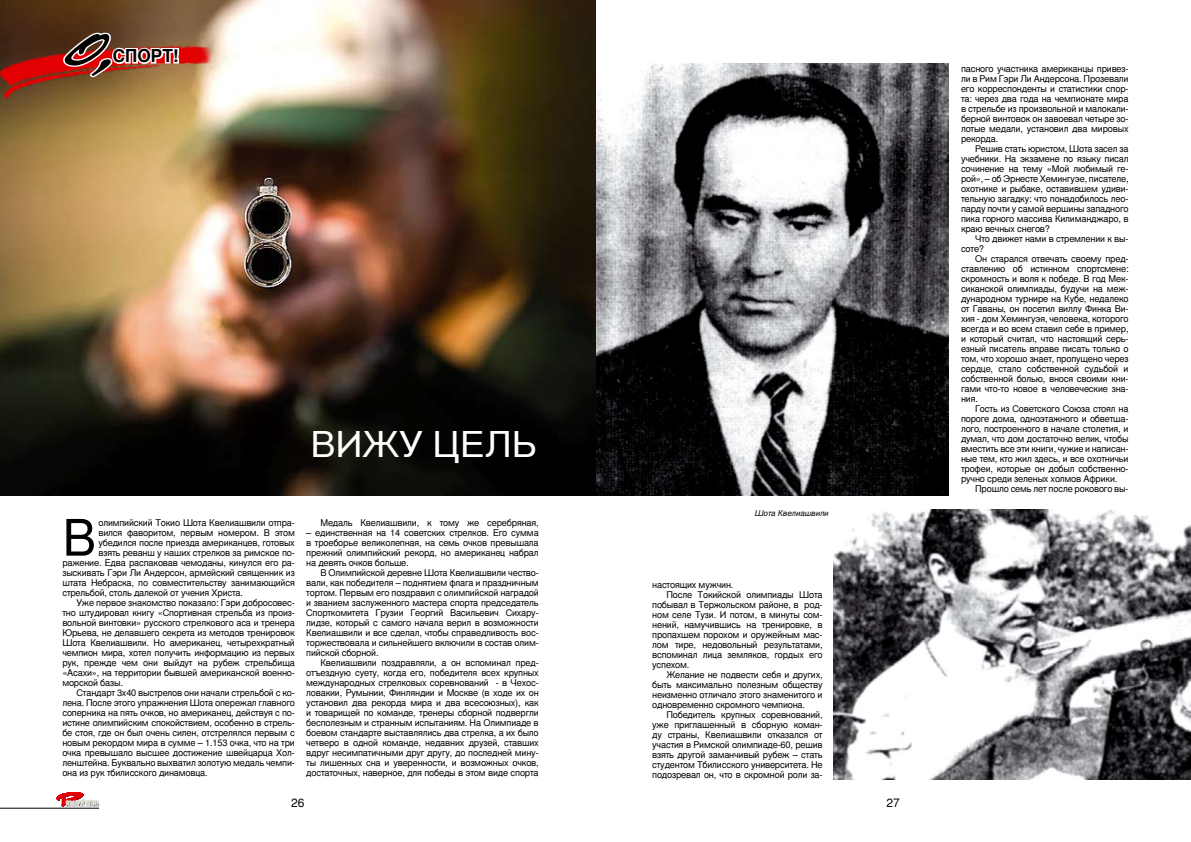
<style>
.page{position:relative;width:1191px;height:842px;background:#fff}
.page>*{position:absolute;margin:0;border:0;box-sizing:border-box;transform-origin:0 0}
.t1{font:italic 51.5px "Olga CTT";color:#000;scale:1.39 1}
.t2{font:50.3px "Nimbus San LCY";color:#000}
.t3{font:35.4px "Nimbus San LCY";color:#fff;scale:1.06 1}
.t4{font:700 17.7px "Nimbus San LCY";color:#000}
.t5{font:12px "Nimbus San LCY";color:#000}
.t6{font:9.2px/10px "Nimbus San LCY";letter-spacing:-.02em;color:#000;text-align:justify}
.t7{font:italic 8px "Nimbus San LCY";color:#000}
</style>
<div class="page">
<svg style="left:56px;top:792px;width:43px;height:15px"></svg>
<hr style="left:0;top:808px;width:99px;height:1px;background:#000">
<img style="left:595px;top:64px;width:354px;height:432px">
<img style="left:0;top:0;width:595px;height:496px">
<img style="left:834px;top:509px;width:357px;height:271px">
<img style="left:0;top:22px;width:244px;height:104px">
<svg style="left:61px;top:31px;width:120px;height:48px"></svg>
<h1 class="t1" style="left:62px;top:16px;width:52px">о,</h1>
<h3 class="t4" style="left:113px;top:46px;width:67px">спорт!</h3>
<h3 class="t3" style="left:310px;top:424px;width:27px">ВИЖУ</h3>
<h3 class="t3" style="left:432px;top:424px;width:25px">ЦЕЛЬ</h3>
<h2 class="t2" style="left:62px;top:508px;width:29px">В</h2>
<p class="t6" style="left:98px;top:517px;width:198px">олимпийский Токио Шота Квелиашвили отпра-</p>
<p class="t6" style="left:98px;top:527px;width:198px">вился фаворитом, первым номером. В этом</p>
<p class="t6" style="left:98px;top:537px;width:198px">убедился после приезда американцев, готовых</p>
<p class="t6" style="left:98px;top:547px;width:198px">взять реванш у наших стрелков за римское по-</p>
<p class="t6" style="left:62px;top:557px;width:234px">ражение. Едва распаковав чемоданы, кинулся его ра-</p>
<p class="t6" style="left:62px;top:567px;width:234px">зыскивать Гэри Ли Андерсон, армейский священник из</p>
<p class="t6" style="left:62px;top:577px;width:234px">штата Н ебраска, по совместительству занимающийся</p>
<p class="t6" style="left:62px;top:587px;width:182px">стрельбой, столь далекой от учения Христа.</p>
<p class="t6" style="left:77px;top:597px;width:220px">Уже первое знакомство показало: Гэри добросовес-</p>
<p class="t6" style="left:62px;top:607px;width:234px">тно штудировал книгу «Спортивная стрельба из произ-</p>
<p class="t6" style="left:62px;top:617px;width:234px">вольной винтовки» русского стрелкового аса и тренера</p>
<p class="t6" style="left:62px;top:627px;width:234px">Юрьева, не делавшего секрета из методов тренировок</p>
<p class="t6" style="left:62px;top:637px;width:234px">Шота Квелиашвили. Но американец, четырехкратный</p>
<p class="t6" style="left:62px;top:647px;width:234px">чемпион мира, хотел получить информацию из первых</p>
<p class="t6" style="left:62px;top:657px;width:234px">рук, прежде чем они выйдут на рубеж стрельбища</p>
<p class="t6" style="left:62px;top:667px;width:234px">«Асахи», на территории бывшей американской военно-</p>
<p class="t6" style="left:62px;top:677px;width:62px">морской базы.</p>
<p class="t6" style="left:77px;top:687px;width:220px">Стандарт 3х40 выстрелов они начали стрельбой с ко-</p>
<p class="t6" style="left:62px;top:697px;width:234px">лена. После этого упражнения Шота опережал главного</p>
<p class="t6" style="left:62px;top:707px;width:234px">соперника на пять очков, но американец, действуя с по-</p>
<p class="t6" style="left:62px;top:717px;width:234px">истине олимпийским спокойствием, особенно в стрель-</p>
<p class="t6" style="left:62px;top:727px;width:234px">бе стоя, где он был очень силен, отстрелялся первым с</p>
<p class="t6" style="left:62px;top:737px;width:234px">новым рекордом мира в сумме – 1.153 очка, что на три</p>
<p class="t6" style="left:62px;top:747px;width:234px">очка превышало высшее достижение швейцарца Хол-</p>
<p class="t6" style="left:62px;top:757px;width:234px">ленштейна. Буквально выхватил золотую медаль чемпи-</p>
<p class="t6" style="left:62px;top:767px;width:147px">она из рук тбилисского динамовца.</p>
<p class="t6" style="left:320px;top:517px;width:220px">Медаль Квелиашвили, к тому же серебряная,</p>
<p class="t6" style="left:306px;top:527px;width:234px">– единственная на 14 советских стрелков. Его сумма в троеборье великолепная, на семь очков превышала прежний олимпийский рекорд, но американец набрал на девять очков больше.</p>
<p class="t6" style="left:306px;top:567px;width:234px;text-indent:14px">В Олимпийской деревне Шота Квелиашвили чество&shy;вали, как победителя – поднятием флага и праздничным тортом. Первым его поздравил с олимпийской наградой и званием заслуженного мастера спорта председатель Спорткомитета Грузии Георгий Васильевич Сихару&shy;лидзе, который с самого начала верил в возможности Квелиашвили и все сделал, чтобы справедливость вос&shy;торжествовала и сильнейшего включили в состав олим&shy;пийской сборной.</p>
<p class="t6" style="left:306px;top:657px;width:234px;text-indent:14px">Квелиашвили поздравляли, а он вспоминал пред&shy;отъездную суету, когда его, победителя всех крупных международных стрелковых соревнований - в Чехос&shy;ловакии, Румынии, Финляндии и Москве (в ходе их он установил два рекорда мира и два всесоюзных), как и товарищей по команде, тренеры сборной подвергли бесполезным и странным испытаниям. На Олимпиаде в боевом стандарте выставлялись два стрелка, а их было четверо в одной команде, недавних друзей, ставших вдруг несимпатичными друг другу, до последней мину&shy;ты лишенных сна и уверенности, и возможных очков, достаточных, наверное, для победы в этом виде спорта</p>
<p class="t7" style="left:754px;top:508px;width:75px">Шота Квелиашвили</p>
<p class="t6" style="left:652px;top:580px;width:83px">настоящих мужчин.</p>
<p class="t6" style="left:666px;top:590px;width:158px">После Токийской олимпиады Шота</p>
<p class="t6" style="left:652px;top:600px;width:172px">побывал в Тержольском районе, в род-</p>
<p class="t6" style="left:652px;top:610px;width:172px">ном селе Тузи. И потом, в минуты сом-</p>
<p class="t6" style="left:652px;top:620px;width:172px">нений, намучившись на тренировке, в</p>
<p class="t6" style="left:652px;top:630px;width:172px">пропахшем порохом и оружейным мас-</p>
<p class="t6" style="left:652px;top:640px;width:172px">лом тире, недовольный результатами,</p>
<p class="t6" style="left:652px;top:650px;width:172px">вспоминал лица земляков, гордых его</p>
<p class="t6" style="left:652px;top:660px;width:39px">успехом.</p>
<p class="t6" style="left:666px;top:670px;width:158px">Желание не подвести себя и других,</p>
<p class="t6" style="left:652px;top:680px;width:172px">быть максимально полезным обществу</p>
<p class="t6" style="left:652px;top:690px;width:172px">неизменно отличало этого знаменитого и</p>
<p class="t6" style="left:652px;top:700px;width:154px">одновременно скромного чемпиона.</p>
<p class="t6" style="left:666px;top:710px;width:158px">Победитель крупных соревнований,</p>
<p class="t6" style="left:652px;top:720px;width:172px">уже приглашенный в сборную коман-</p>
<p class="t6" style="left:652px;top:730px;width:172px">ду страны, Квелиашвили отказался от</p>
<p class="t6" style="left:652px;top:740px;width:172px">участия в Римской олимпиаде-60, решив</p>
<p class="t6" style="left:652px;top:750px;width:172px">взять другой заманчивый рубеж – стать</p>
<p class="t6" style="left:652px;top:760px;width:172px">студентом Тбилисского университета. Н е</p>
<p class="t6" style="left:652px;top:770px;width:172px">подозревал он, что в скромной роли за-</p>
<h3 class="t5" style="left:291px;top:796px;width:15px">26</h3>
<h3 class="t5" style="left:886px;top:796px;width:15px">27</h3>
<p class="t6" style="left:961px;top:64px;width:169px">пасного участника американцы привез&shy;ли в Рим Гэри Ли Андерсона. П розевали его корреспонденты и статистики спор&shy;та: через два года на чемпионате мира в стрельбе из произвольной и малокали&shy;берной винтовок он завоевал четыре зо&shy;лотые медали, установил два мировых рекорда.</p>
<p class="t6" style="left:961px;top:144px;width:169px;text-indent:14px">Решив стать юристом, Шота засел за учебники. На экзамене по языку писал сочинение на тему «Мой любимый ге&shy;рой», – об Эрнесте Хемингуэе, писателе, охотнике и рыбаке, оставившем удиви&shy;тельную загадку: что понадобилось лео&shy;парду почти у самой вершины западного пика горного массива Килиманджаро, в краю вечных снегов?</p>
<p class="t6" style="left:961px;top:234px;width:169px;text-indent:14px">Что движет нами в стремлении к вы&shy;соте?</p>
<p class="t6" style="left:961px;top:254px;width:169px;text-indent:14px">Он старался отвечать своему пред&shy;ставлению об истинном спортсмене: скромность и воля к победе. В год Мек&shy;сиканской олимпиады, будучи на меж&shy;дународном турнире на Кубе, недалеко от Гаваны, он посетил виллу Финка Ви&shy;хия - дом Хемингуэя, человека, которого всегда и во всем ставил себе в пример, и который считал, что настоящий серь&shy;езный писатель вправе писать только о том, что хорошо знает, пропущено через сердце, стало собственной судьбой и собственной болью, внося своими кни&shy;гами что-то новое в человеческие зна&shy;ния.</p>
<p class="t6" style="left:961px;top:404px;width:169px;text-indent:14px">Гость из Советского Союза стоял на пороге дома, одноэтажного и обветша&shy;лого, построенного в начале столетия, и думал, что дом достаточно велик, чтобы вместить все эти книги, чужие и написан&shy;ные тем, кто жил здесь, и все охотничьи трофеи, которые он добыл собственно&shy;ручно среди зеленых холмов Африки.</p>
<p class="t6" style="left:975px;top:484px;width:155px">П рошло семь лет после рокового вы-</p>
</div>
